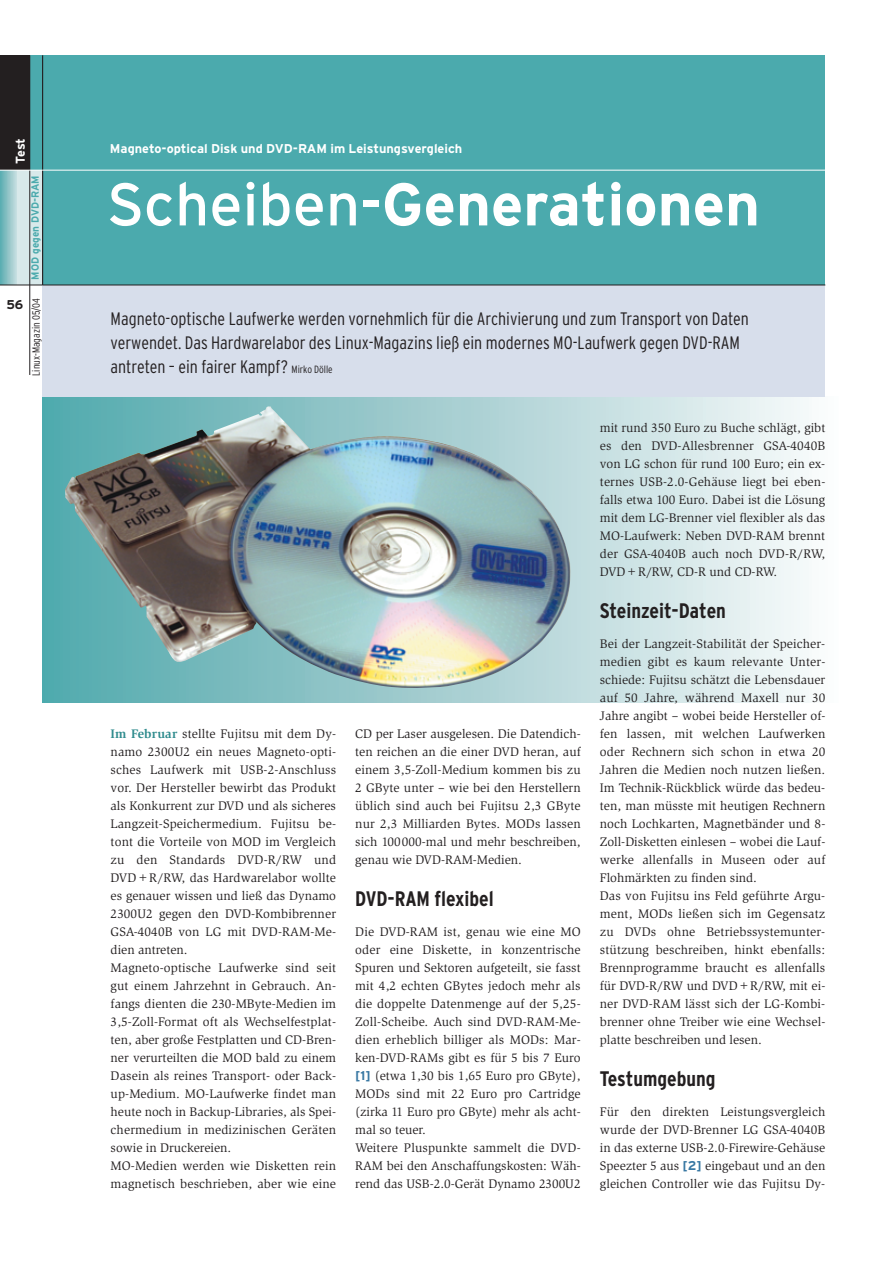
<style>
.page{position:relative;width:893px;height:1262px;background:#fff}
.page>*{position:absolute;margin:0;border:0;box-sizing:border-box;transform-origin:0 0}
.t1{font:700 60px "Interstate";color:#fff}
.t2{font:700 condensed 21px "Interstate";color:#231f20}
.t3{font:300 condensed 18px/24px "Interstate";color:#231f20}
.t4{font:12.75px/18px "Slimbach";letter-spacing:.01em;color:#231f20}
.t5{font:700 12.75px "Interstate";color:#fff}
.t6{font:700 12.75px "Interstate";color:#231f20}
.t7{font:300 condensed 10.5px "Interstate";color:#231f20}
.t8{font:700 10.5px "Interstate";color:#4baaad;scale:.95 1}
.s1{font-weight:400}
.s2{font-size:10.5px}
.s3{font-weight:700;color:#308c8e}
.s4{font-family:"Interstate";font-weight:700;color:#3978a3}
</style>
<div class="page">
<div style="left:43px;top:396px;width:795px;height:306px;background:linear-gradient(to right,#50a7ab,#faf9fa)"></div>
<img style="left:65px;top:406px;width:506px;height:282px">
<div style="left:43px;top:285px;width:782px;height:111px;background:#d7deeb"></div>
<div style="left:43px;top:55px;width:782px;height:230px;background:#4baaad"></div>
<hr style="left:43px;top:285px;width:782px;height:1px;background:#231f20">
<div style="left:0;top:55px;width:43px;height:230px;background:#4baaad"></div>
<div style="left:0;top:55px;width:30px;height:115px;background:#231f20"></div>
<svg style="left:0;top:171px;width:17px;height:114px;background:#90c4c7"></svg>
<div style="left:17px;top:170px;width:26px;height:115px;background:#d8e9ea"></div>
<hr style="left:30px;top:55px;width:1px;height:320px;background:#231f20">
<hr style="left:42px;top:55px;width:1px;height:230px;background:#231f20">
<hr style="left:0;top:285px;width:43px;height:1px;background:#231f20">
<hr style="left:0;top:170px;width:43px;height:1px;background:#fff">
<hr style="left:43px;top:170px;width:782px;height:1px;background:#fff">
<p class="t5" style="left:15px;top:164px;width:27px;rotate:-90deg">Test</p>
<p class="t8" style="left:31px;top:280px;width:111px;rotate:-90deg">MOD gegen DVD-RAM</p>
<p class="t6" style="left:6px;top:300px;width:18px">56</p>
<p class="t7" style="left:32px;top:376px;width:79px;rotate:-90deg">Linux-Magazin 05/04</p>
<p class="t5" style="left:110px;top:144px;width:354px">Magneto-optical Disk und DVD-RAM im Leistungsvergleich</p>
<h1 class="t1" style="left:107px;top:182px;width:654px"><span class="s1">Scheiben-</span>Generationen</h1>
<h3 class="t3" style="left:111px;top:308px;width:640px">Magneto-optische Laufwerke werden vornehmlich für die Archivierung und zum Transport von Daten verwendet. Das Hardwarelabor des Linux-Magazins ließ ein modernes MO-Laufwerk gegen DVD-RAM antreten – ein fairer Kampf? <span class="s2">Mirko Dölle</span></h3>
<p class="t4" style="left:111px;top:726px;width:227px"><span class="s3">Im Februar</span> stellte Fujitsu mit dem Dy&shy;namo 2300U2 ein neues Magneto-opti&shy;sches Laufwerk mit USB-2-Anschluss vor. Der Hersteller bewirbt das Produkt als Konkurrent zur DVD und als sicheres Langzeit-Speichermedium. Fujitsu be&shy;tont die Vorteile von MOD im Vergleich zu den Standards DVD-R/RW und DVD+R/RW, das Hardwarelabor wollte es genauer wissen und ließ das Dynamo 2300U2 gegen den DVD-Kombibrenner GSA-4040B von LG mit DVD-RAM-Me&shy;dien antreten.<br>Magneto-optische Laufwerke sind seit gut einem Jahrzehnt in Gebrauch. An&shy;fangs dienten die 230-MByte-Medien im 3,5-Zoll-Format oft als Wechselfestplat&shy;ten, aber große Festplatten und CD-Bren&shy;ner verurteilten die MOD bald zu einem Dasein als reines Transport- oder Back&shy;up-Medium. MO-Laufwerke findet man heute noch in Backup-Libraries, als Spei&shy;chermedium in medizinischen Geräten sowie in Druckereien.<br>MO-Medien werden wie Disketten rein magnetisch beschrieben, aber wie eine</p>
<p class="t4" style="left:355px;top:726px;width:227px;text-align:justify">CD per Laser ausgelesen. Die Datendich&shy;ten reichen an die einer DVD heran, auf einem 3,5-Zoll-Medium kommen bis zu 2 GByte unter – wie bei den Herstellern üblich sind auch bei Fujitsu 2,3 GByte nur 2,3 Milliarden Bytes. MODs lassen sich 100000-mal und mehr beschreiben, genau wie DVD-RAM-Medien.</p>
<h2 class="t2" style="left:355px;top:891px;width:140px">DVD-RAM flexibel</h2>
<p class="t4" style="left:355px;top:924px;width:227px">Die DVD-RAM ist, genau wie eine MO oder eine Diskette, in konzentrische Spuren und Sektoren aufgeteilt, sie fasst mit 4,2 echten GBytes jedoch mehr als die doppelte Datenmenge auf der 5,25- Zoll-Scheibe. Auch sind DVD-RAM-Me&shy;dien erheblich billiger als MODs: Mar&shy;ken-DVD-RAMs gibt es für 5 bis 7 Euro <span class="s4">[1]</span> (etwa 1,30 bis 1,65 Euro pro GByte), MODs sind mit 22 Euro pro Cartridge (zirka 11 Euro pro GByte) mehr als acht&shy;mal so teuer.<br>Weitere Pluspunkte sammelt die DVD-RAM bei den Anschaffungskosten: Wäh&shy;rend das USB-2.0-Gerät Dynamo 2300U2</p>
<p class="t4" style="left:600px;top:420px;width:227px;text-align:justify">mit rund 350 Euro zu Buche schlägt, gibt es den DVD-Allesbrenner GSA-4040B von LG schon für rund 100 Euro; ein ex&shy;ternes USB-2.0-Gehäuse liegt bei eben&shy;falls etwa 100 Euro. Dabei ist die Lösung mit dem LG-Brenner viel flexibler als das MO-Laufwerk: Neben DVD-RAM brennt der GSA-4040B auch noch DVD-R/RW, DVD+R/RW, CD-R und CD-RW.</p>
<h2 class="t2" style="left:600px;top:603px;width:128px">Steinzeit-Daten</h2>
<p class="t4" style="left:600px;top:636px;width:227px">Bei der Langzeit-Stabilität der Speicher&shy;medien gibt es kaum relevante Unter&shy;schiede: Fujitsu schätzt die Lebensdauer auf 50 Jahre, während Maxell nur 30<br>Jahre angibt – wobei beide Hersteller of&shy;fen lassen, mit welchen Laufwerken oder Rechnern sich schon in etwa 20<br>Jahren die Medien noch nutzen ließen.<br>Im Technik-Rückblick würde das bedeu&shy;ten, man müsste mit heutigen Rechnern noch Lochkarten, Magnetbänder und 8- Zoll-Disketten einlesen – wobei die Lauf&shy;werke allenfalls in Museen oder auf Flohmärkten zu finden sind.<br>Das von Fujitsu ins Feld geführte Argu&shy;ment, MODs ließen sich im Gegensatz zu DVDs ohne Betriebssystemunter&shy;stützung beschreiben, hinkt ebenfalls:<br>Brennprogramme braucht es allenfalls für DVD-R/RW und DVD+R/RW, mit ei&shy;ner DVD-RAM lässt sich der LG-Kombi&shy;brenner ohne Treiber wie eine Wechsel&shy;platte beschreiben und lesen.</p>
<h2 class="t2" style="left:600px;top:1071px;width:117px">Testumgebung</h2>
<p class="t4" style="left:600px;top:1104px;width:227px;text-align:justify">Für den direkten Leistungsvergleich wurde der DVD-Brenner LG GSA-4040B in das externe USB-2.0-Firewire-Gehäuse Speezter 5 aus <span class="s4">[2]</span> eingebaut und an den gleichen Controller wie das Fujitsu Dy-</p>
</div>
